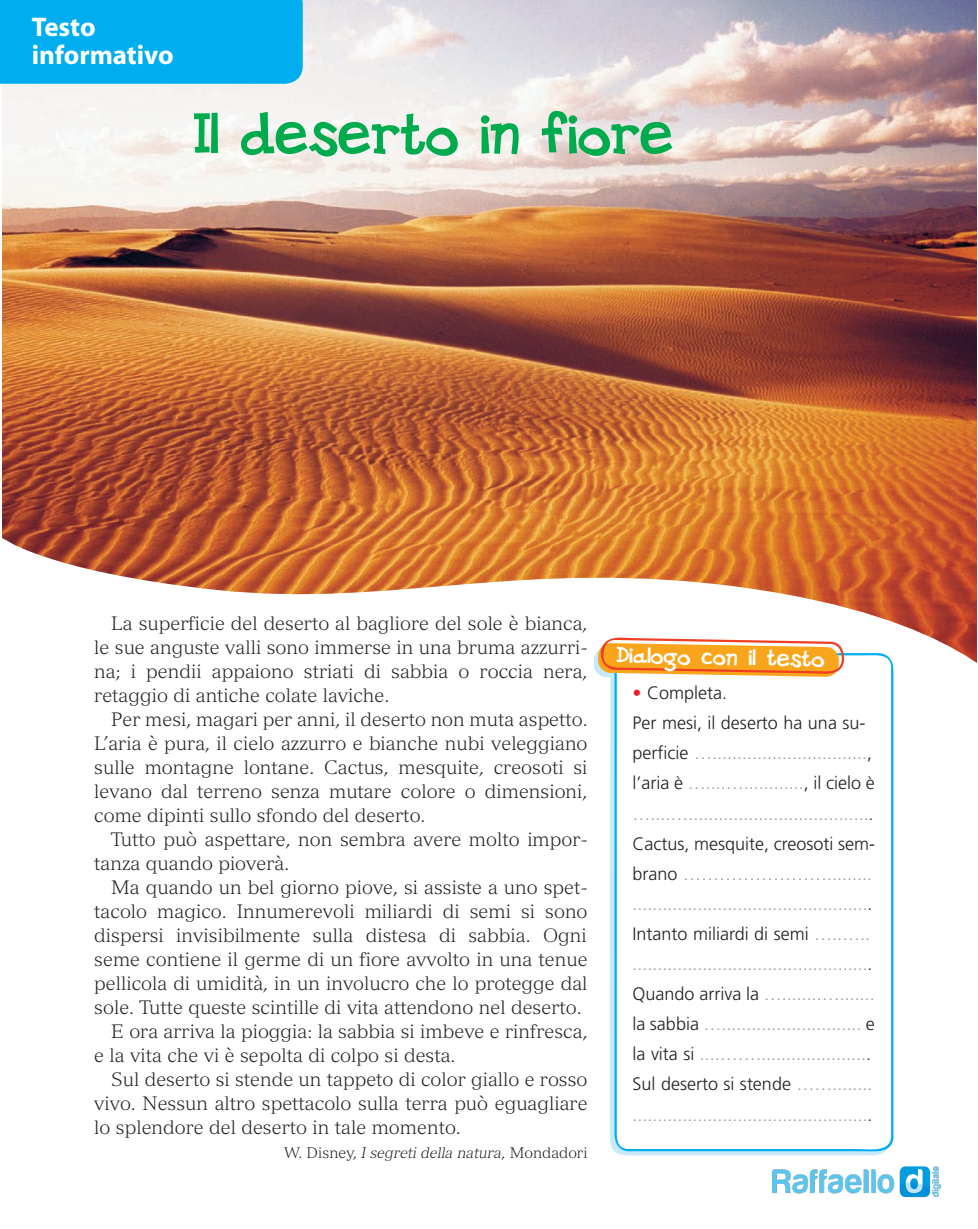
<style>
.page{position:relative;width:978px;height:1229px;background:#fff}
.page>*{position:absolute;margin:0;border:0;box-sizing:border-box;transform-origin:0 0}
.t1{font:57.3px "DS Goose";color:#00ab4d}
.t2{font:700 27px "Myriad";color:#fff}
.t3{font:22.5px "DS Goose";color:#fff}
.t4{font:300 19.05px "Versailles";color:#231f20}
.t5{font:300 18px/30.2px "Frutiger";color:#939598}
.t6{font:300 15px "Versailles";color:#231f20}
.s1{font-style:italic}
.s2{color:#ee1d23}
.s3{color:#231f20}
</style>
<div class="page">
<img style="left:2px;top:0;width:975px;height:537px">
<svg style="left:2px;top:537px;width:975px;height:299px"></svg>
<svg style="left:594px;top:647px;width:295px;height:508px"></svg>
<svg style="left:614px;top:651px;width:279px;height:503px"></svg>
<svg style="left:598px;top:638px;width:246px;height:39px;background:#f7aa4a"></svg>
<svg style="left:0;top:0;width:303px;height:115px"></svg>
<img style="left:772px;top:1166px;width:168px;height:32px">
<p class="t2" style="left:32px;top:13px;width:65px">Testo</p>
<p class="t2" style="left:32px;top:41px;width:143px">informativo</p>
<p class="t1" style="left:193px;top:100px;width:481px">Il deserto in fiore</p>
<p class="t4" style="left:111px;top:612px;width:478px">La superficie del deserto al bagliore del sole è bianca,</p>
<p class="t4" style="left:94px;top:636px;width:495px">le sue anguste valli sono immerse in una bruma azzurri-</p>
<p class="t4" style="left:94px;top:660px;width:495px">na; i pendii appaiono striati di sabbia o roccia nera,</p>
<p class="t4" style="left:94px;top:684px;width:297px">retaggio di antiche colate laviche.</p>
<p class="t4" style="left:111px;top:708px;width:478px">Per mesi, magari per anni, il deserto non muta aspetto.</p>
<p class="t4" style="left:94px;top:732px;width:495px">L’aria è pura, il cielo azzurro e bianche nubi veleggiano</p>
<p class="t4" style="left:94px;top:756px;width:495px">sulle montagne lontane. Cactus, mesquite, creosoti si</p>
<p class="t4" style="left:94px;top:780px;width:495px">levano dal terreno senza mutare colore o dimensioni,</p>
<p class="t4" style="left:94px;top:804px;width:333px">come dipinti sullo sfondo del deserto.</p>
<p class="t4" style="left:111px;top:828px;width:478px">Tutto può aspettare, non sembra avere molto impor-</p>
<p class="t4" style="left:94px;top:852px;width:197px">tanza quando pioverà.</p>
<p class="t4" style="left:111px;top:876px;width:478px">Ma quando un bel giorno piove, si assiste a uno spet-</p>
<p class="t4" style="left:94px;top:900px;width:495px">tacolo magico. Innumerevoli miliardi di semi si sono</p>
<p class="t4" style="left:94px;top:924px;width:494px">dispersi invisibilmente sulla distesa di sabbia. Ogni</p>
<p class="t4" style="left:94px;top:948px;width:495px">seme contiene il germe di un fiore avvolto in una tenue</p>
<p class="t4" style="left:94px;top:972px;width:495px">pellicola di umidità, in un involucro che lo protegge dal</p>
<p class="t4" style="left:94px;top:996px;width:489px">sole. Tutte queste scintille di vita attendono nel deserto.</p>
<p class="t4" style="left:111px;top:1020px;width:478px">E ora arriva la pioggia: la sabbia si imbeve e rinfresca,</p>
<p class="t4" style="left:94px;top:1044px;width:363px">e la vita che vi è sepolta di colpo si desta.</p>
<p class="t4" style="left:111px;top:1068px;width:478px">Sul deserto si stende un tappeto di color giallo e rosso</p>
<p class="t4" style="left:94px;top:1092px;width:495px">vivo. Nessun altro spettacolo sulla terra può eguagliare</p>
<p class="t4" style="left:94px;top:1116px;width:368px">lo splendore del deserto in tale momento.</p>
<p class="t6" style="left:284px;top:1144px;width:305px">W. Disney, <span class="s1">I segreti della natura</span>, Mondadori</p>
<p class="t3" style="left:617px;top:642px;width:209px;rotate:1deg">Dialogo con il testo</p>
<p class="t5" style="left:632px;top:678px;width:244px"><span class="s2">•</span> <span class="s3">Completa.<br>Per mesi, il deserto ha una su&shy;perficie</span> …...............................<span class="s3">, l’aria è</span> …....…............<span class="s3">, il cielo è </span>…....…....................................<span class="s3">.<br>Cactus, mesquite, creosoti sem&shy;brano</span> ……………………......... ...............................................<span class="s3">.<br>Intanto miliardi di semi</span> …..….. ...............................................<span class="s3">.<br>Quando arriva la</span> …........…....... <span class="s3">la sabbia</span> …............................ <span class="s3">e la vita si</span> ....……......................<span class="s3">.<br>Sul deserto si stende</span> ……........ ...............................................<span class="s3">.</span></p>
</div>
